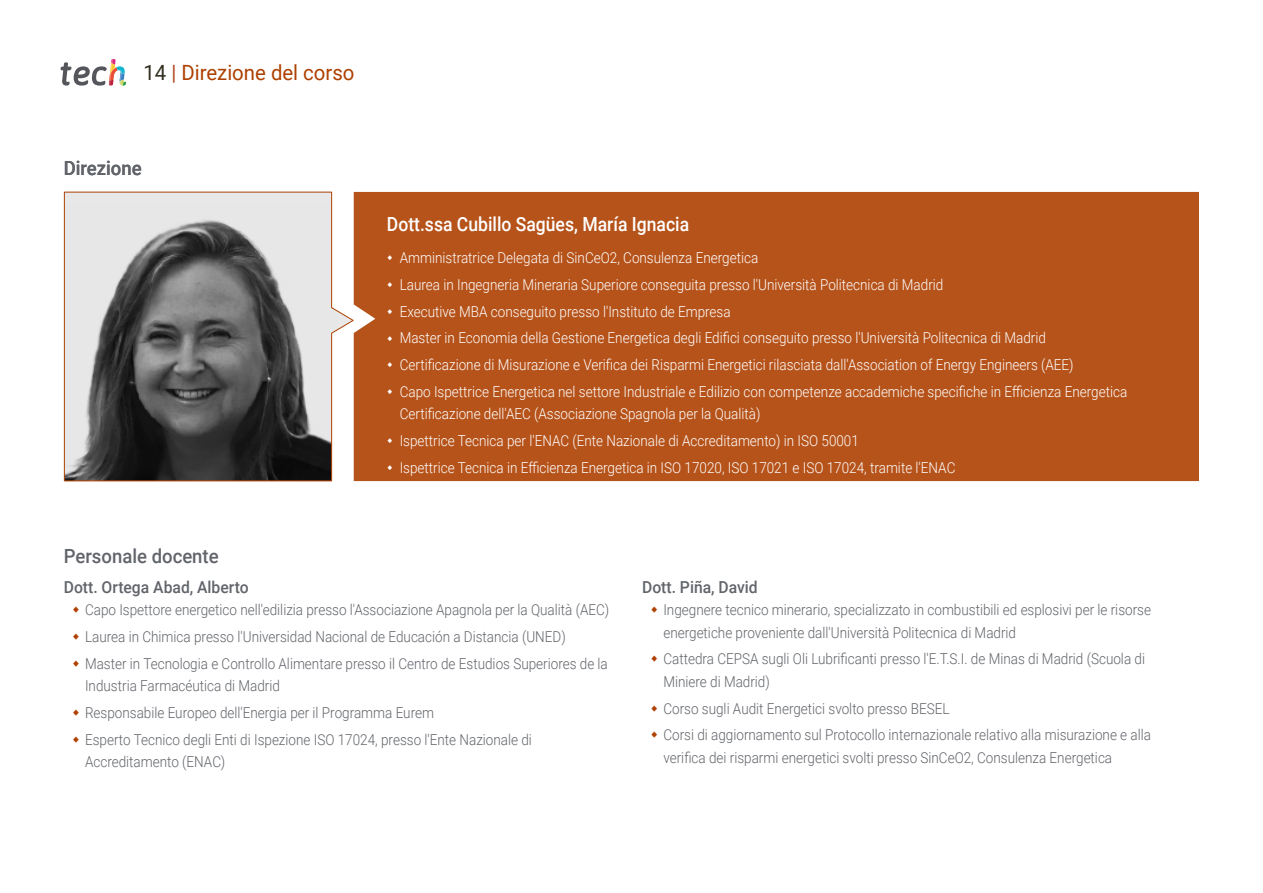
<style>
.page{position:relative;width:1263px;height:893px;background:#fff}
.page>*{position:absolute;margin:0;border:0;box-sizing:border-box;transform-origin:0 0}
.t1{font:21px "Roboto";color:#ae4000}
.t2{font:500 19.5px "Roboto";color:#fff;scale:.9 1}
.t3{font:500 19.5px "Roboto";color:#61646a;scale:.95 1}
.t4{font:500 16.5px "Roboto";color:#61646a;scale:.95 1}
.t5{font:300 15px/26.7px "Roboto";color:#61646a;scale:.9 1}
.t6{font:300 15px/26.7px "Roboto";color:#fff;scale:.9 1}
.s1{color:#312e20}
.s2{color:#b04117}
</style>
<div class="page">
<svg style="left:61px;top:59px;width:65px;height:27px"></svg>
<div style="left:354px;top:192px;width:845px;height:289px;background:#b6531a"></div>
<svg style="left:64px;top:192px;width:290px;height:289px"></svg>
<svg style="left:388px;top:255px;width:4px;height:5px"></svg>
<svg style="left:388px;top:282px;width:4px;height:5px"></svg>
<svg style="left:388px;top:309px;width:4px;height:5px"></svg>
<svg style="left:388px;top:336px;width:4px;height:5px"></svg>
<svg style="left:388px;top:362px;width:4px;height:5px"></svg>
<svg style="left:388px;top:389px;width:4px;height:5px"></svg>
<svg style="left:388px;top:438px;width:4px;height:5px"></svg>
<svg style="left:388px;top:465px;width:4px;height:5px"></svg>
<h1 class="t1" style="left:144px;top:57px;width:213px"><span class="s1">14</span> <span class="s2">|</span> Direzione del corso</h1>
<h2 class="t3" style="left:64px;top:154px;width:84px">Direzione</h2>
<h2 class="t3" style="left:64px;top:543px;width:165px">Personale docente</h2>
<h2 class="t2" style="left:387px;top:211px;width:337px">Dott.ssa Cubillo Sagües, María Ignacia</h2>
<p class="t6" style="left:400px;top:244px;width:810px">Amministratrice Delegata di SinCeO2, Consulenza Energetica<br>Laurea in Ingegneria Mineraria Superiore conseguita presso l'Università Politecnica di Madrid<br>Executive MBA conseguito presso l'Instituto de Empresa<br>Master in Economia della Gestione Energetica degli Edifici conseguito presso l'Università Politecnica di Madrid Certificazione di Misurazione e Verifica dei Risparmi Energetici rilasciata dall'Association of Energy Engineers (AEE)<br>Capo Ispettrice Energetica nel settore Industriale e Edilizio con competenze accademiche specifiche in Efficienza Energetica</p>
<p class="t6" style="left:400px;top:400px;width:619px">Certificazione dell'AEC (Associazione Spagnola per la Qualità)<br>Ispettrice Tecnica per l'ENAC (Ente Nazionale di Accreditamento) in ISO 50001<br>Ispettrice Tecnica in Efficienza Energetica in ISO 17020, ISO 17021 e ISO 17024, tramite l'ENAC</p>
<p class="t4" style="left:64px;top:575px;width:196px">Dott. Ortega Abad, Alberto</p>
<p class="t5" style="left:85px;top:596px;width:584px">Capo Ispettore energetico nell'edilizia presso l'Associazione Apagnola per la Qualità (AEC)<br>Laurea in Chimica presso l'Universidad Nacional de Educación a Distancia (UNED)<br>Master in Tecnologia e Controllo Alimentare presso il Centro de Estudios Superiores de la</p>
<p class="t5" style="left:85px;top:672px;width:498px">Industria Farmacéutica di Madrid<br>Responsabile Europeo dell'Energia per il Programma Eurem<br>Esperto Tecnico degli Enti di Ispezione ISO 17024, presso l'Ente Nazionale di</p>
<p class="t5" style="left:85px;top:748px;width:157px">Accreditamento (ENAC)</p>
<p class="t4" style="left:642px;top:575px;width:123px">Dott. Piña, David</p>
<p class="t5" style="left:663px;top:598px;width:543px;line-height:22.5px">Ingegnere tecnico minerario, specializzato in combustibili ed esplosivi per le risorse energetiche proveniente dall'Università Politecnica di Madrid</p>
<p class="t5" style="left:663px;top:647px;width:537px;line-height:22.5px">Cattedra CEPSA sugli Oli Lubrificanti presso l'E.T.S.I. de Minas di Madrid (Scuola di<br>Miniere di Madrid)</p>
<p class="t5" style="left:663px;top:694px;width:543px">Corso sugli Audit Energetici svolto presso BESEL<br>Corsi di aggiornamento sul Protocollo internazionale relativo alla misurazione e alla</p>
<p class="t5" style="left:663px;top:744px;width:500px">verifica dei risparmi energetici svolti presso SinCeO2, Consulenza Energetica</p>
</div>
